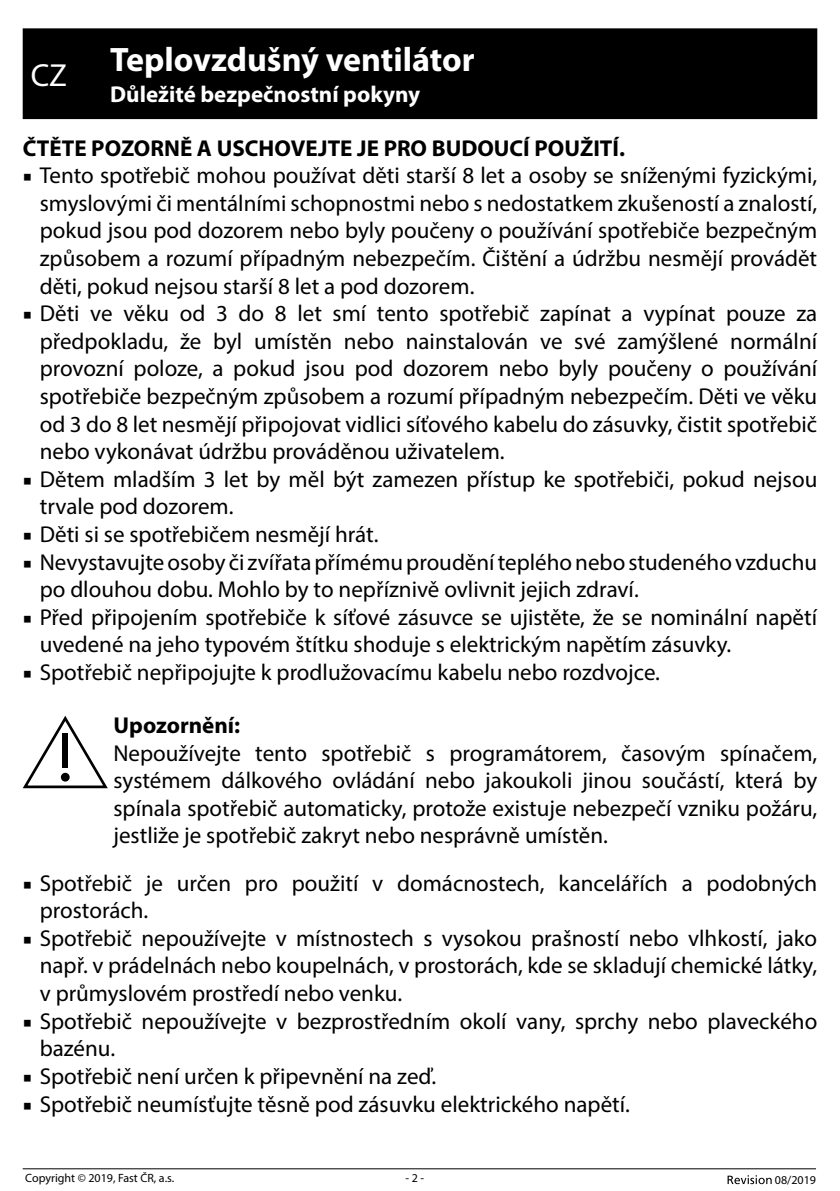
<style>
.page{position:relative;width:840px;height:1191px;background:#fff}
.page>*{position:absolute;margin:0;border:0;box-sizing:border-box;transform-origin:0 0}
.t1{font:700 34px "Myriad Pro";color:#fff}
.t2{font:32px "Myriad Pro";color:#fff}
.t3{font:23px/27.6px "Myriad Pro";color:#000}
.t4{font:700 23px "Myriad Pro";color:#000}
.t5{font:700 23px "Myriad Pro";color:#fff}
.t6{font:12px "Myriad Pro";color:#000}
.s1{font-family:"Minion Pro"}
</style>
<div class="page">
<svg style="left:727px;top:1175px;width:44px;height:9px"></svg>
<hr style="left:23px;top:1168px;width:792px;height:1px;background:#000">
<div style="left:23px;top:28px;width:793px;height:91px;background:#000"></div>
<svg style="left:23px;top:715px;width:85px;height:73px"></svg>
<div style="left:62px;top:733px;width:6px;height:35px;background:#000"></div>
<div style="left:61px;top:773px;width:9px;height:8px;background:#000;border-radius:50%"></div>
<h1 class="t1" style="left:110px;top:37px;width:366px">Teplovzdušný ventilátor</h1>
<p class="t5" style="left:110px;top:79px;width:311px">Důležité bezpečnostní pokyny</p>
<p class="t4" style="left:23px;top:133px;width:603px">ČTĚTE POZORNĚ A USCHOVEJTE JE PRO BUDOUCÍ POUŽITÍ.</p>
<p class="t3" style="left:40px;top:161px;width:778px;text-align:justify;text-indent:-17px"><span class="s1">■</span> Tento spotřebič mohou používat děti starší 8 let a osoby se sníženými fyzickými, smyslovými či mentálními schopnostmi nebo s nedostatkem zkušeností a znalostí, pokud jsou pod dozorem nebo byly poučeny o používání spotřebiče bezpečným způsobem a rozumí případným nebezpečím. Čištění a údržbu nesmějí provádět děti, pokud nejsou starší 8 let a pod dozorem.</p>
<p class="t3" style="left:40px;top:299px;width:778px;text-align:justify;text-indent:-17px"><span class="s1">■</span> Děti ve věku od 3 do 8 let smí tento spotřebič zapínat a vypínat pouze za předpokladu, že byl umístěn nebo nainstalován ve své zamýšlené normální provozní poloze, a pokud jsou pod dozorem nebo byly poučeny o používání spotřebiče bezpečným způsobem a rozumí případným nebezpečím. Děti ve věku od 3 do 8 let nesmějí připojovat vidlici síťového kabelu do zásuvky, čistit spotřebič nebo vykonávat údržbu prováděnou uživatelem.</p>
<p class="t3" style="left:40px;top:465px;width:778px;text-indent:-17px"><span class="s1">■</span> Dětem mladším 3 let by měl být zamezen přístup ke spotřebiči, pokud nejsou trvale pod dozorem.</p>
<p class="t3" style="left:23px;top:520px;width:357px"><span class="s1">■</span> Děti si se spotřebičem nesmějí hrát.</p>
<p class="t3" style="left:40px;top:548px;width:778px;text-indent:-17px"><span class="s1">■</span> Nevystavujte osoby či zvířata přímému proudění teplého nebo studeného vzduchu po dlouhou dobu. Mohlo by to nepříznivě ovlivnit jejich zdraví.</p>
<p class="t3" style="left:40px;top:603px;width:778px;text-indent:-17px"><span class="s1">■</span> Před připojením spotřebiče k síťové zásuvce se ujistěte, že se nominální napětí uvedené na jeho typovém štítku shoduje s elektrickým napětím zásuvky.</p>
<p class="t3" style="left:23px;top:658px;width:638px"><span class="s1">■</span> Spotřebič nepřipojujte k prodlužovacímu kabelu nebo rozdvojce.</p>
<p class="t4" style="left:113px;top:710px;width:128px">Upozornění:</p>
<p class="t3" style="left:113px;top:738px;width:705px;text-align:justify">Nepoužívejte tento spotřebič s programátorem, časovým spínačem, systémem dálkového ovládání nebo jakoukoli jinou součástí, která by spínala spotřebič automaticky, protože existuje nebezpečí vzniku požáru, jestliže je spotřebič zakryt nebo nesprávně umístěn.</p>
<p class="t3" style="left:40px;top:868px;width:778px;text-indent:-17px"><span class="s1">■</span> Spotřebič je určen pro použití v domácnostech, kancelářích a podobných prostorách.</p>
<p class="t3" style="left:40px;top:924px;width:778px;text-align:justify;text-indent:-17px"><span class="s1">■</span> Spotřebič nepoužívejte v místnostech s vysokou prašností nebo vlhkostí, jako např. v prádelnách nebo koupelnách, v prostorách, kde se skladují chemické látky, v průmyslovém prostředí nebo venku.</p>
<p class="t3" style="left:40px;top:1006px;width:778px;text-indent:-17px"><span class="s1">■</span> Spotřebič nepoužívejte v bezprostředním okolí vany, sprchy nebo plaveckého bazénu.</p>
<p class="t3" style="left:23px;top:1062px;width:415px"><span class="s1">■</span> Spotřebič není určen k připevnění na zeď.</p>
<p class="t3" style="left:23px;top:1089px;width:608px"><span class="s1">■</span> Spotřebič neumísťujte těsně pod zásuvku elektrického napětí.</p>
<h2 class="t2" style="left:31px;top:55px;width:38px">CZ</h2>
<p class="t6" style="left:25px;top:1170px;width:150px">Copyright © 2019, Fast ČR, a.s.</p>
<p class="t6" style="left:405px;top:1170px;width:20px">- 2 -</p>
<p class="t6" style="left:774px;top:1172px;width:43px">08/2019</p>
</div>
